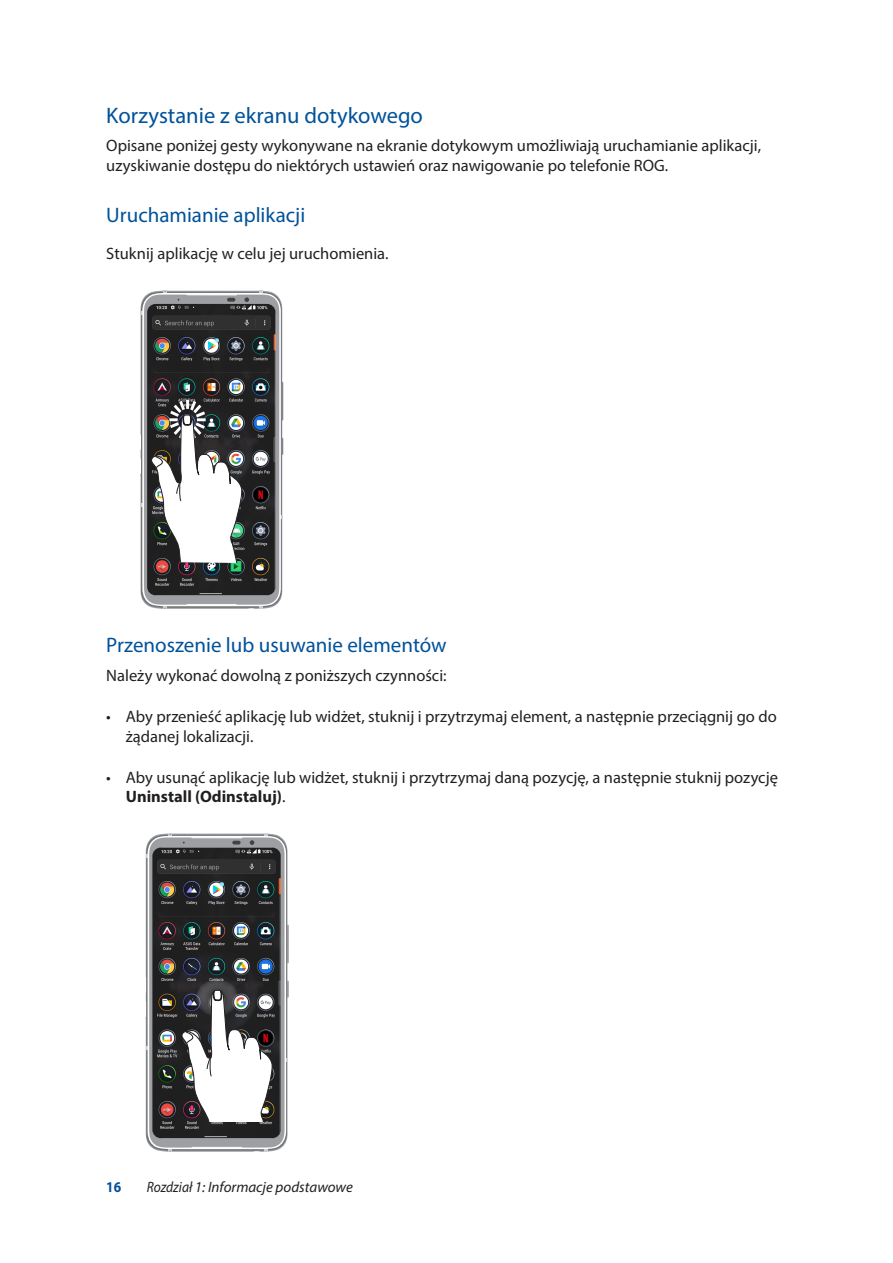
<style>
.page{position:relative;width:893px;height:1263px;background:#fff}
.page>*{position:absolute;margin:0;border:0;box-sizing:border-box;transform-origin:0 0}
.t1{font:22.5px "Myriad Pro";color:#01529a}
.t2{font:21px "Myriad Pro";color:#01529a}
.t3{font:16.5px/19.8px "Myriad Pro";color:#231f20}
.t4{font:italic 15px "Myriad Pro";color:#231f20;scale:.9 1}
.t5{font:700 15px "Myriad Pro";color:#01529a;scale:.9 1}
.s1{font-weight:700}
</style>
<div class="page">
<svg style="left:140px;top:291px;width:143px;height:318px"></svg>
<svg style="left:146px;top:833px;width:142px;height:319px"></svg>
<h1 class="t1" style="left:106px;top:102px;width:318px">Korzystanie z ekranu dotykowego</h1>
<p class="t3" style="left:106px;top:136px;width:656px">Opisane poniżej gesty wykonywane na ekranie dotykowym umożliwiają uruchamianie aplikacji, uzyskiwanie dostępu do niektórych ustawień oraz nawigowanie po telefonie ROG.</p>
<p class="t2" style="left:106px;top:202px;width:201px">Uruchamianie aplikacji</p>
<p class="t3" style="left:106px;top:243px;width:284px">Stuknij aplikację w celu jej uruchomienia.</p>
<p class="t2" style="left:106px;top:632px;width:342px">Przenoszenie lub usuwanie elementów</p>
<p class="t3" style="left:106px;top:665px;width:342px">Należy wykonać dowolną z poniższych czynności:</p>
<p class="t3" style="left:126px;top:706px;width:652px;text-indent:-20px">• Aby przenieść aplikację lub widżet, stuknij i przytrzymaj element, a następnie przeciągnij go do żądanej lokalizacji.</p>
<p class="t3" style="left:126px;top:767px;width:654px;text-indent:-20px">• Aby usunąć aplikację lub widżet, stuknij i przytrzymaj daną pozycję, a następnie stuknij pozycję<br><span class="s1">Uninstall (Odinstaluj)</span>.</p>
<p class="t5" style="left:106px;top:1177px;width:18px">16</p>
<p class="t4" style="left:147px;top:1178px;width:231px">Rozdział 1: Informacje podstawowe</p>
</div>
